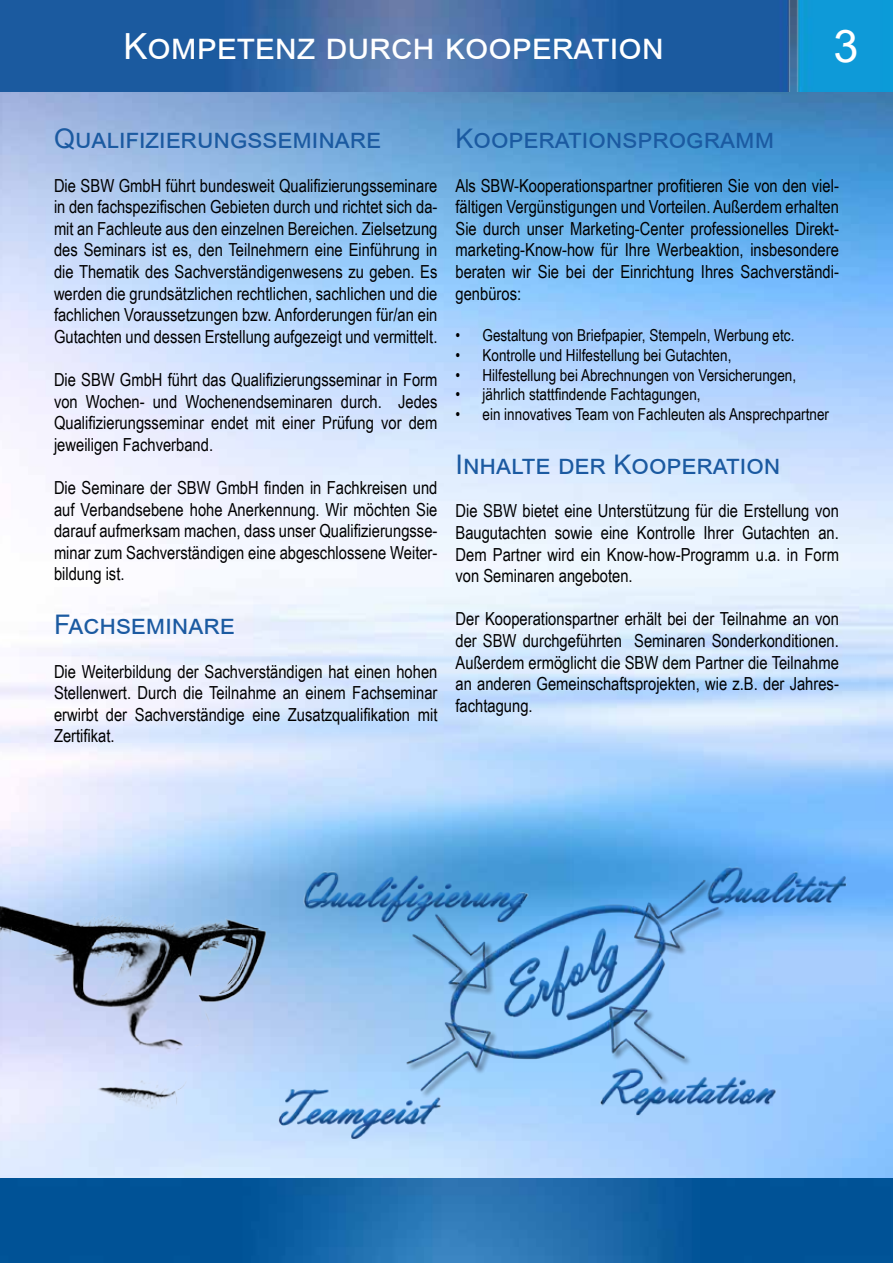
<style>
.page{position:relative;width:893px;height:1263px;background:#fff}
.page>*{position:absolute;margin:0;border:0;box-sizing:border-box;transform-origin:0 0}
.t1{font:45px "Arial";color:#fff}
.t2{font:36px "Arial";color:#fff}
.t3{font:27px "Arial";color:#1b5aa1}
.t4{font:18px/21.6px "Arial Narrow";color:#000;text-align:justify}
.t5{font:16.5px "Arial Narrow";color:#000}
</style>
<div class="page">
<img style="left:0;top:91px;width:893px;height:1172px">
<img style="left:1px;top:1178px;width:892px;height:85px">
<img style="left:0;top:0;width:893px;height:91px">
<img style="left:1px;top:797px;width:887px;height:381px">
<h2 class="t2" style="left:123px;top:21px;width:542px">Kompetenz durch kooperation</h2>
<h1 class="t1" style="left:833px;top:15px;width:27px">3</h1>
<h3 class="t3" style="left:54px;top:120px;width:329px">Qualifizierungsseminare</h3>
<p class="t4" style="left:54px;top:174px;width:385px">Die SBW GmbH führt bundesweit Qualifizierungsseminare in den fachspezifischen Gebieten durch und richtet sich da&shy;mit an Fachleute aus den einzelnen Bereichen. Zielsetzung des Seminars ist es, den Teilnehmern eine Einführung in die Thematik des Sachverständigenwesens zu geben. Es werden die grundsätzlichen rechtlichen, sachlichen und die fachlichen Voraussetzungen bzw. Anforderungen für/an ein Gutachten und dessen Erstellung aufgezeigt und vermittelt.</p>
<p class="t4" style="left:54px;top:368px;width:385px">Die SBW GmbH führt das Qualifizierungsseminar in Form von Wochen- und Wochenendseminaren durch. Jedes Qualifizierungsseminar endet mit einer Prüfung vor dem jeweiligen Fachverband.</p>
<p class="t4" style="left:54px;top:476px;width:385px">Die Seminare der SBW GmbH finden in Fachkreisen und auf Verbandsebene hohe Anerkennung. Wir möchten Sie darauf aufmerksam machen, dass unser Qualifizierungsse&shy;minar zum Sachverständigen eine abgeschlossene Weiter&shy;bildung ist.</p>
<h3 class="t3" style="left:54px;top:606px;width:182px">Fachseminare</h3>
<p class="t4" style="left:54px;top:660px;width:385px">Die Weiterbildung der Sachverständigen hat einen hohen Stellenwert. Durch die Teilnahme an einem Fachseminar erwirbt der Sachverständige eine Zusatzqualifikation mit Zertifikat.</p>
<h3 class="t3" style="left:455px;top:120px;width:320px">Kooperationsprogramm</h3>
<p class="t4" style="left:455px;top:174px;width:385px">Als SBW-Kooperationspartner profitieren Sie von den viel&shy;fältigen Vergünstigungen und Vorteilen. Außerdem erhalten Sie durch unser Marketing-Center professionelles Direkt&shy;marketing-Know-how für Ihre Werbeaktion, insbesondere beraten wir Sie bei der Einrichtung Ihres Sachverständi&shy;genbüros:</p>
<p class="t5" style="left:455px;top:323px;width:340px">• Gestaltung von Briefpapier, Stempeln, Werbung etc.</p>
<p class="t5" style="left:455px;top:343px;width:277px">• Kontrolle und Hilfestellung bei Gutachten,</p>
<p class="t5" style="left:455px;top:363px;width:342px">• Hilfestellung bei Abrechnungen von Versicherungen,</p>
<p class="t5" style="left:455px;top:382px;width:247px">• jährlich stattfindende Fachtagungen,</p>
<p class="t5" style="left:455px;top:402px;width:375px">• ein innovatives Team von Fachleuten als Ansprechpartner</p>
<h3 class="t3" style="left:455px;top:446px;width:326px">Inhalte der Kooperation</h3>
<p class="t4" style="left:455px;top:499px;width:385px">Die SBW bietet eine Unterstützung für die Erstellung von Baugutachten sowie eine Kontrolle Ihrer Gutachten an.<br>Dem Partner wird ein Know-how-Programm u.a. in Form von Seminaren angeboten.</p>
<p class="t4" style="left:455px;top:607px;width:385px">Der Kooperationspartner erhält bei der Teilnahme an von der SBW durchgeführten Seminaren Sonderkonditionen.<br>Außerdem ermöglicht die SBW dem Partner die Teilnahme an anderen Gemeinschaftsprojekten, wie z.B. der Jahres&shy;fachtagung.</p>
</div>
